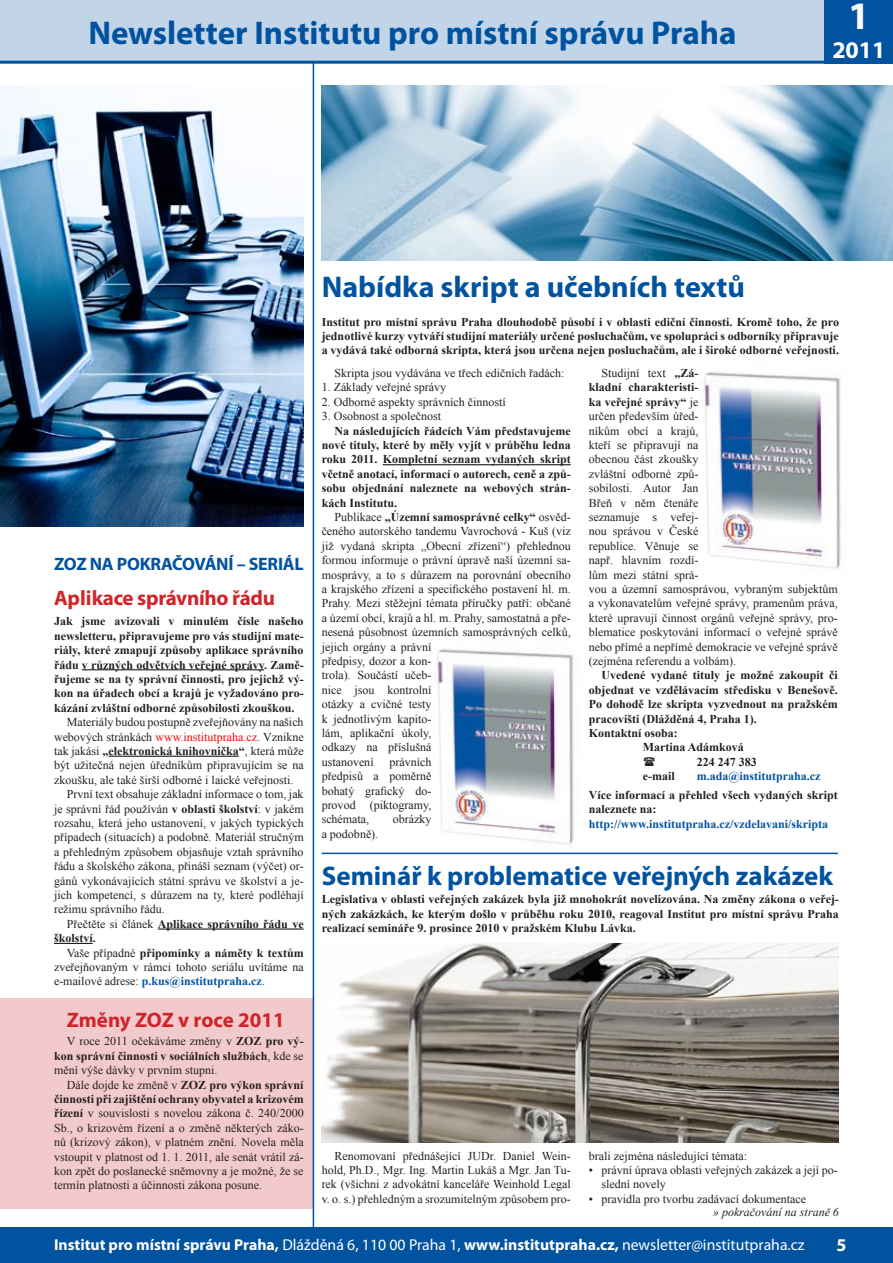
<style>
.page{position:relative;width:893px;height:1263px;background:#fff}
.page>*{position:absolute;margin:0;border:0;box-sizing:border-box;transform-origin:0 0}
.t1{font:700 39px "Myriad Pro";color:#fff}
.t2{font:700 33px "Myriad Pro";color:#0153a0}
.Nadpis_1{font:700 30px "Myriad Pro";color:#0153a0}
.Nadpis_1-2{font:700 27px "Myriad Pro";color:#0153a0}
.t3{font:700 24px "Myriad Pro";color:#fff}
.Nadpis2{font:700 21px "Myriad Pro";letter-spacing:-.015em;color:#d1232a}
.Základní{font:700 21px "Myriad Pro";color:#d1232a}
.t4{font:700 18px "Myriad Pro";letter-spacing:-.015em;color:#0153a0}
.t5{font:700 18px "Myriad Pro";color:#fff}
.t6{font:700 15.75px "Myriad Pro";color:#fff}
.Základní-2{font:12px/14.4px "Times New Roman";color:#231f20;text-align:justify}
.Základní_bold{font:700 12px/14.4px "Times New Roman";color:#231f20;text-align:justify}
.Základní-3{font:700 12px/14.4px "Times New Roman";color:#231f20;text-align:justify}
.Normální{font:700 12px/14.4px "Times New Roman";color:#231f20}
.Odrážky{font:12px/14.4px "Times New Roman";color:#231f20}
.Kraj{font:12px "Times New Roman";color:#231f20}
.Normální-2{font:700 12px "Times New Roman";color:#0153a0}
.Základní-4{font:italic 12px "Times New Roman";color:#231f20}
.s1{color:#f00}
.s2{font-weight:700}
.s3{font-weight:400}
.s4{font-weight:700;color:#0153a0}
</style>
<div class="page">
<div style="left:0;top:998px;width:313px;height:211px;background:#f3cacc"></div>
<div style="left:0;top:1227px;width:893px;height:36px;background:#0153a0"></div>
<div style="left:0;top:1px;width:893px;height:61px;background:#c2d5e8"></div>
<hr style="left:0;top:61px;width:892px;height:3px;background:#0153a0">
<hr style="left:82px;top:669px;width:182px;height:1px;background:#231f20">
<hr style="left:109px;top:756px;width:130px;height:1px;background:#231f20">
<hr style="left:158px;top:928px;width:146px;height:1px;background:#231f20">
<hr style="left:54px;top:943px;width:39px;height:1px;background:#231f20">
<hr style="left:322px;top:853px;width:516px;height:1px;background:#0153a0">
<div style="left:825px;top:0;width:68px;height:64px;background:#0153a0"></div>
<hr style="left:383px;top:464px;width:188px;height:1px;background:#231f20">
<img style="left:437px;top:649px;width:137px;height:196px">
<img style="left:698px;top:372px;width:143px;height:197px">
<img style="left:322px;top:85px;width:571px;height:175px">
<hr style="left:313px;top:62px;width:1px;height:1165px;background:#0153a0">
<img style="left:0;top:85px;width:304px;height:441px">
<img style="left:322px;top:943px;width:517px;height:200px">
<p class="t2" style="left:88px;top:12px;width:650px">Newsletter Institutu pro místní správu Praha</p>
<p class="t1" style="left:848px;top:-9px;width:23px">1</p>
<p class="t3" style="left:832px;top:34px;width:55px">2011</p>
<p class="t4" style="left:54px;top:552px;width:251px">ZOZ NA POKRAČOVÁNÍ – SERIÁL</p>
<p class="Nadpis2" style="left:54px;top:584px;width:222px">Aplikace správního řádu</p>
<p class="Základní_bold" style="left:54px;top:614px;width:251px">Jak jsme avizovali v minulém čísle našeho newsletteru, připravujeme pro vás studijní mate&shy;riály, které zmapují způsoby aplikace správního řádu v různých odvětvích veřejné správy. Zamě&shy;řujeme se na ty správní činnosti, pro jejichž vý&shy;kon na úřadech obcí a krajů je vyžadováno pro&shy;kázání zvláštní odborné způsobilosti zkouškou.</p>
<p class="Základní-2" style="left:54px;top:715px;width:251px;text-indent:13px">Materiály budou postupně zveřejňovány na našich webových stránkách <span class="s1">www.institutpraha.cz</span>. Vznikne tak jakási <span class="s2">„elektronická knihovnička“</span>, která může být užitečná nejen úředníkům připravujícím se na zkoušku, ale také širší odborné i laické veřejnosti.</p>
<p class="Základní-2" style="left:54px;top:787px;width:251px;text-indent:13px">První text obsahuje základní informace o tom, jak je správní řád používán <span class="s2">v oblasti školství</span>: v jakém rozsahu, která jeho ustanovení, v jakých typických případech (situacích) a podobně. Materiál stručným a přehledným způsobem objasňuje vztah správního řádu a školského zákona, přináší seznam (výčet) or&shy;gánů vykonávajících státní správu ve školství a je&shy;jich kompetencí, s důrazem na ty, které podléhají režimu správního řádu.</p>
<p class="Základní-3" style="left:54px;top:916px;width:251px;text-indent:13px"><span class="s3">Přečtěte si článek</span> Aplikace správního řádu ve školství.</p>
<p class="Základní-2" style="left:54px;top:945px;width:251px;text-indent:13px">Vaše případné <span class="s2">připomínky a náměty k textům </span>zveřejňovaným v rámci tohoto seriálu uvítáme na e-mailové adrese: <span class="s4">p.kus@institutpraha.cz</span>.</p>
<p class="Nadpis_1" style="left:322px;top:267px;width:425px">Nabídka skript a učebních textů</p>
<p class="Základní_bold" style="left:322px;top:314px;width:519px">Institut pro místní správu Praha dlouhodobě působí i v oblasti ediční činnosti. Kromě toho, že pro jednotlivé kurzy vytváří studijní materiály určené posluchačům, ve spolupráci s odborníky připravuje a vydává také odborná skripta, která jsou určena nejen posluchačům, ale i široké odborné veřejnosti.</p>
<p class="Základní-2" style="left:334px;top:366px;width:231px">Skripta jsou vydávána ve třech edičních řadách:</p>
<p class="Kraj" style="left:322px;top:379px;width:126px">1. Základy veřejné správy</p>
<p class="Kraj" style="left:322px;top:394px;width:186px">2. Odborné aspekty správních činností</p>
<p class="Kraj" style="left:322px;top:408px;width:121px">3. Osobnost a společnost</p>
<p class="Základní-3" style="left:322px;top:423px;width:251px;text-indent:13px">Na následujících řádcích Vám představujeme nové tituly, které by měly vyjít v průběhu ledna roku 2011. Kompletní seznam vydaných skript včetně anotací, informací o autorech, ceně a způ&shy;sobu objednání naleznete na webových strán&shy;kách Institutu.</p>
<p class="Základní-2" style="left:322px;top:510px;width:251px;text-align:left;text-indent:13px">Publikace <span class="s2">„Územní samosprávné celky“</span> osvěd&shy;čeného autorského tandemu Vavrochová - Kuš (viz již vydaná skripta „Obecní zřízení“) přehlednou formou informuje o právní úpravě naší územní sa&shy;mosprávy, a to s důrazem na porovnání obecního a krajského zřízení a specifického postavení hl. m.<br>Prahy. Mezi stěžejní témata příručky patří: občané a území obcí, krajů a hl. m. Prahy, samostatná a pře&shy;nesená působnost územních samosprávných celků, jejich orgány a právní<br>předpisy, dozor a kon-<br>trola). Součástí učeb-<br>nice jsou kontrolní<br>otázky a cvičné testy<br>k jednotlivým kapito-<br>lám, aplikační úkoly,<br>odkazy na příslušná<br>ustanovení</p>
<p class="Základní-2" style="left:322px;top:754px;width:111px;text-indent:68px">právních předpisů a poměrně bohatý grafický do&shy;provod (piktogramy, schémata,</p>
<p class="Základní-2" style="left:393px;top:812px;width:40px">obrázky</p>
<p class="Základní-2" style="left:322px;top:826px;width:58px">a podobně).</p>
<p class="Základní-2" style="left:589px;top:366px;width:251px;text-align:left;text-indent:13px">Studijní text <span class="s2">„Zá-<br>kladní charakteristi-<br>ka veřejné správy“</span> je<br>určen především úřed-<br>níkům obcí a krajů,<br>kteří se připravují na<br>obecnou část zkoušky<br>zvláštní odborné způ-<br>sobilosti. Autor Jan<br>Břeň v něm čtenáře<br>seznamuje s veřej-<br>nou správou v České<br>republice. Věnuje se<br>např. hlavním rozdí-<br>lům mezi státní sprá-<br>vou a územní samosprávou, vybraným subjektům a vykonavatelům veřejné správy, pramenům práva, které upravují činnost orgánů veřejné správy, pro&shy;blematice poskytování informací o veřejné správě nebo přímé a nepřímé demokracie ve veřejné správě (zejména referendu a volbám).</p>
<p class="Základní-3" style="left:589px;top:668px;width:251px;text-indent:13px">Uvedené vydané tituly je možné zakoupit či objednat ve vzdělávacím středisku v Benešově.<br>Po dohodě lze skripta vyzvednout na pražském pracovišti (Dlážděná 4, Praha 1).</p>
<p class="Normální" style="left:589px;top:725px;width:91px">Kontaktní osoba:</p>
<p class="Normální" style="left:643px;top:740px;width:102px">Martina Adámková</p>
<p class="Normální" style="left:697px;top:754px;width:61px">224 247 383</p>
<p class="Normální" style="left:643px;top:769px;width:33px">e-mail</p>
<p class="Normální-2" style="left:697px;top:768px;width:125px">m.ada@institutpraha.cz</p>
<p class="Normální" style="left:589px;top:787px;width:251px">Více informací a přehled všech vydaných skript naleznete na:</p>
<p class="Normální-2" style="left:589px;top:815px;width:241px">http://www.institutpraha.cz/vzdelavani/skripta</p>
<p class="Nadpis_1-2" style="left:322px;top:858px;width:513px">Seminář k problematice veřejných zakázek</p>
<p class="Základní_bold" style="left:322px;top:892px;width:519px">Legislativa v oblasti veřejných zakázek byla již mnohokrát novelizována. Na změny zákona o veřej&shy;ných zakázkách, ke kterým došlo v průběhu roku 2010, reagoval Institut pro místní správu Praha realizací semináře 9. prosince 2010 v pražském Klubu Lávka.</p>
<p class="Základní" style="left:67px;top:1006px;width:220px">Změny ZOZ v roce 2011</p>
<p class="Základní-2" style="left:54px;top:1034px;width:251px;text-indent:13px">V roce 2011 očekáváme změny v <span class="s2">ZOZ pro vý&shy;kon správní činnosti v sociálních službách</span>, kde se mění výše dávky v prvním stupni.</p>
<p class="Základní-2" style="left:54px;top:1077px;width:251px;text-indent:13px">Dále dojde ke změně v <span class="s2">ZOZ pro výkon správní činnosti při zajištění ochrany obyvatel a krizovém řízení</span> v souvislosti s novelou zákona č. 240/2000<br>Sb., o krizovém řízení a o změně některých záko&shy;nů (krizový zákon), v platném znění. Novela měla vstoupit v platnost od 1. 1. 2011, ale senát vrátil zá&shy;kon zpět do poslanecké sněmovny a je možné, že se termín platnosti a účinnosti zákona posune.</p>
<p class="Základní-2" style="left:322px;top:1148px;width:251px;text-indent:13px">Renomovaní přednášející JUDr. Daniel Wein&shy;hold, Ph.D., Mgr. Ing. Martin Lukáš a Mgr. Jan Tu&shy;rek (všichni z advokátní kanceláře Weinhold Legal v. o. s.) přehledným a srozumitelným způsobem pro-</p>
<p class="Základní-2" style="left:589px;top:1148px;width:160px">brali zejména následující témata:</p>
<p class="Odrážky" style="left:601px;top:1163px;width:238px;text-indent:-13px">• právní úprava oblasti veřejných zakázek a její po&shy;slední novely</p>
<p class="Odrážky" style="left:589px;top:1191px;width:219px">• pravidla pro tvorbu zadávací dokumentace</p>
<p class="t6" style="left:54px;top:1234px;width:752px">Institut pro místní správu Praha, <span class="s3">Dlážděná 6, 110 00 Praha 1,</span> www.institutpraha.cz, <span class="s3">newsletter@institutpraha.cz</span></p>
<p class="Základní-4" style="left:713px;top:1204px;width:127px">» pokračování na straně 6</p>
<p class="t5" style="left:837px;top:1233px;width:11px">5</p>
</div>
